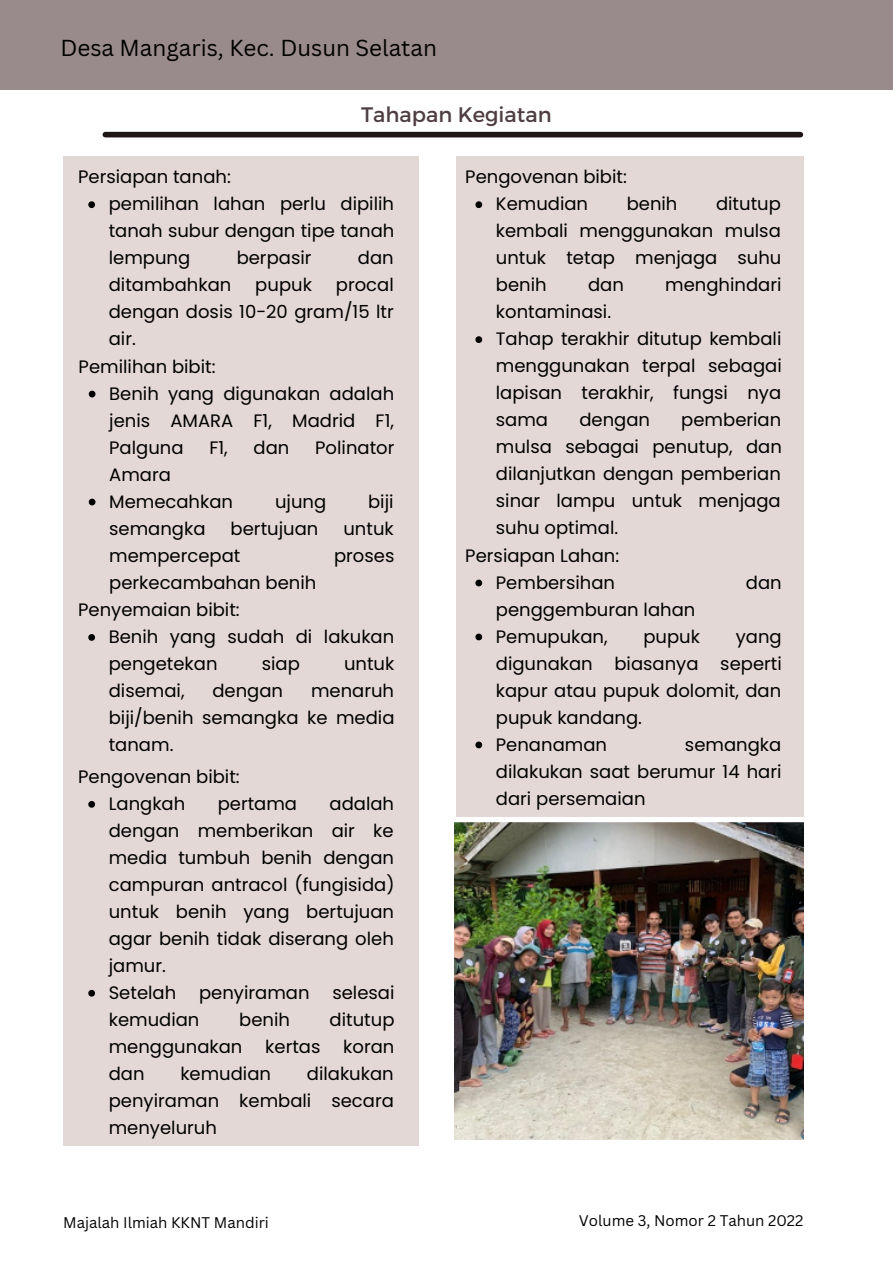
<style>
.page{position:relative;width:893px;height:1264px;background:#fff}
.page>*{position:absolute;margin:0;border:0;box-sizing:border-box;transform-origin:0 0}
.t1{font:22.5px "Canva Sans";color:#000}
.t2{font:21px "Montserrat";color:#4e3e41}
.t3{font:18px/27px "Poppins";color:#000;text-align:justify}
.t4{font:15px "Canva Sans";color:#000}
</style>
<div class="page">
<div style="left:0;top:0;width:892px;height:90px;background:#998a8b"></div>
<div style="left:105px;top:132px;width:695px;height:5px;background:#1e1517"></div>
<div style="left:63px;top:157px;width:355px;height:989px;background:#e3d8d6"></div>
<div style="left:456px;top:157px;width:347px;height:659px;background:#e3d8d6"></div>
<img style="left:454px;top:822px;width:349px;height:317px">
<svg style="left:88px;top:201px;width:7px;height:7px"></svg>
<svg style="left:89px;top:391px;width:6px;height:6px"></svg>
<svg style="left:89px;top:498px;width:6px;height:7px"></svg>
<svg style="left:88px;top:634px;width:7px;height:6px"></svg>
<svg style="left:88px;top:801px;width:7px;height:6px"></svg>
<svg style="left:88px;top:989px;width:7px;height:7px"></svg>
<svg style="left:475px;top:201px;width:7px;height:7px"></svg>
<svg style="left:475px;top:336px;width:7px;height:7px"></svg>
<svg style="left:475px;top:579px;width:7px;height:7px"></svg>
<svg style="left:475px;top:633px;width:7px;height:7px"></svg>
<svg style="left:475px;top:741px;width:7px;height:7px"></svg>
<p class="t1" style="left:60px;top:32px;width:378px">Desa Mangaris, Kec. Dusun Selatan</p>
<p class="t3" style="left:78px;top:163px;width:154px">Persiapan tanah:</p>
<p class="t2" style="left:361px;top:100px;width:192px">Tahapan Kegiatan</p>
<p class="t3" style="left:465px;top:163px;width:163px">Pengovenan bibit:</p>
<p class="t3" style="left:109px;top:190px;width:287px">pemilihan lahan perlu dipilih tanah subur dengan tipe tanah lempung</p>
<p class="t3" style="left:237px;top:244px;width:76px">berpasir</p>
<p class="t3" style="left:358px;top:244px;width:37px">dan</p>
<p class="t3" style="left:109px;top:271px;width:124px">ditambahkan</p>
<p class="t3" style="left:255px;top:271px;width:58px">pupuk</p>
<p class="t3" style="left:109px;top:271px;width:286px;text-indent:227px">procal dengan dosis 10-20 gram/15 ltr air.</p>
<p class="t3" style="left:79px;top:353px;width:138px">Pemilihan bibit:</p>
<p class="t3" style="left:109px;top:380px;width:286px">Benih yang digunakan adalah jenis AMARA F1, Madrid F1, Palguna</p>
<p class="t3" style="left:209px;top:434px;width:20px">F1,</p>
<p class="t3" style="left:253px;top:434px;width:37px">dan</p>
<p class="t3" style="left:315px;top:434px;width:81px">Polinator</p>
<p class="t3" style="left:109px;top:461px;width:125px">Amara<br>Memecahkan</p>
<p class="t3" style="left:275px;top:488px;width:53px">ujung</p>
<p class="t3" style="left:368px;top:488px;width:27px">biji</p>
<p class="t3" style="left:109px;top:515px;width:98px">semangka</p>
<p class="t3" style="left:230px;top:515px;width:89px">bertujuan</p>
<p class="t3" style="left:343px;top:515px;width:52px">untuk</p>
<p class="t3" style="left:109px;top:542px;width:133px">mempercepat</p>
<p class="t3" style="left:334px;top:542px;width:62px">proses</p>
<p class="t3" style="left:109px;top:569px;width:209px">perkecambahan benih</p>
<p class="t3" style="left:78px;top:596px;width:163px">Penyemaian bibit:</p>
<p class="t3" style="left:109px;top:623px;width:287px">Benih yang sudah di lakukan pengetekan</p>
<p class="t3" style="left:262px;top:650px;width:40px">siap</p>
<p class="t3" style="left:344px;top:650px;width:52px">untuk</p>
<p class="t3" style="left:109px;top:677px;width:77px">disemai,</p>
<p class="t3" style="left:212px;top:677px;width:72px">dengan</p>
<p class="t3" style="left:109px;top:677px;width:287px;text-indent:202px">menaruh biji/benih semangka ke media tanam.</p>
<p class="t3" style="left:78px;top:763px;width:163px">Pengovenan bibit:</p>
<p class="t3" style="left:109px;top:790px;width:287px;text-align:left;text-indent:221px">adalah dengan memberikan air ke media tumbuh benih dengan campuran antracol (fungisida) untuk benih yang bertujuan agar benih tidak diserang oleh jamur.<br>Setelah</p>
<p class="t3" style="left:109px;top:790px;width:78px">Langkah</p>
<p class="t3" style="left:218px;top:790px;width:81px">pertama</p>
<p class="t3" style="left:199px;top:979px;width:112px">penyiraman</p>
<p class="t3" style="left:332px;top:979px;width:64px">selesai</p>
<p class="t3" style="left:109px;top:1006px;width:92px">kemudian</p>
<p class="t3" style="left:239px;top:1006px;width:52px">benih</p>
<p class="t3" style="left:329px;top:1006px;width:66px">ditutup</p>
<p class="t3" style="left:109px;top:1033px;width:135px">menggunakan</p>
<p class="t3" style="left:265px;top:1033px;width:57px">kertas</p>
<p class="t3" style="left:343px;top:1033px;width:53px">koran</p>
<p class="t3" style="left:109px;top:1060px;width:37px">dan</p>
<p class="t3" style="left:180px;top:1060px;width:92px">kemudian</p>
<p class="t3" style="left:109px;top:1060px;width:286px;text-indent:198px">dilakukan penyiraman kembali secara menyeluruh</p>
<p class="t3" style="left:496px;top:190px;width:287px;text-indent:220px">ditutup kembali menggunakan mulsa untuk tetap menjaga suhu benih</p>
<p class="t3" style="left:496px;top:190px;width:94px">Kemudian</p>
<p class="t3" style="left:626px;top:190px;width:52px">benih</p>
<p class="t3" style="left:588px;top:271px;width:37px">dan</p>
<p class="t3" style="left:665px;top:271px;width:118px">menghindari</p>
<p class="t3" style="left:496px;top:298px;width:287px;text-align:left">kontaminasi.<br>Tahap terakhir ditutup kembali menggunakan terpal sebagai lapisan terakhir, fungsi nya sama</p>
<p class="t3" style="left:496px;top:406px;width:287px;text-indent:185px">pemberian mulsa sebagai penutup, dan dilanjutkan dengan pemberian sinar lampu untuk menjaga suhu optimal.</p>
<p class="t3" style="left:579px;top:406px;width:72px">dengan</p>
<p class="t3" style="left:465px;top:542px;width:155px">Persiapan Lahan:</p>
<p class="t3" style="left:496px;top:569px;width:121px">Pembersihan</p>
<p class="t3" style="left:745px;top:569px;width:37px">dan</p>
<p class="t3" style="left:496px;top:596px;width:201px">penggemburan lahan<br>Pemupukan,</p>
<p class="t3" style="left:643px;top:622px;width:58px">pupuk</p>
<p class="t3" style="left:496px;top:622px;width:287px;text-align:left;text-indent:240px">yang digunakan biasanya seperti kapur atau pupuk dolomit, dan pupuk kandang.<br>Penanaman</p>
<p class="t3" style="left:496px;top:730px;width:287px;text-indent:189px">semangka dilakukan saat berumur 14 hari dari persemaian</p>
<p class="t4" style="left:63px;top:1212px;width:207px">Majalah Ilmiah KKNT Mandiri</p>
<p class="t4" style="left:579px;top:1209px;width:226px">Volume 3, Nomor 2 Tahun 2022</p>
</div>
